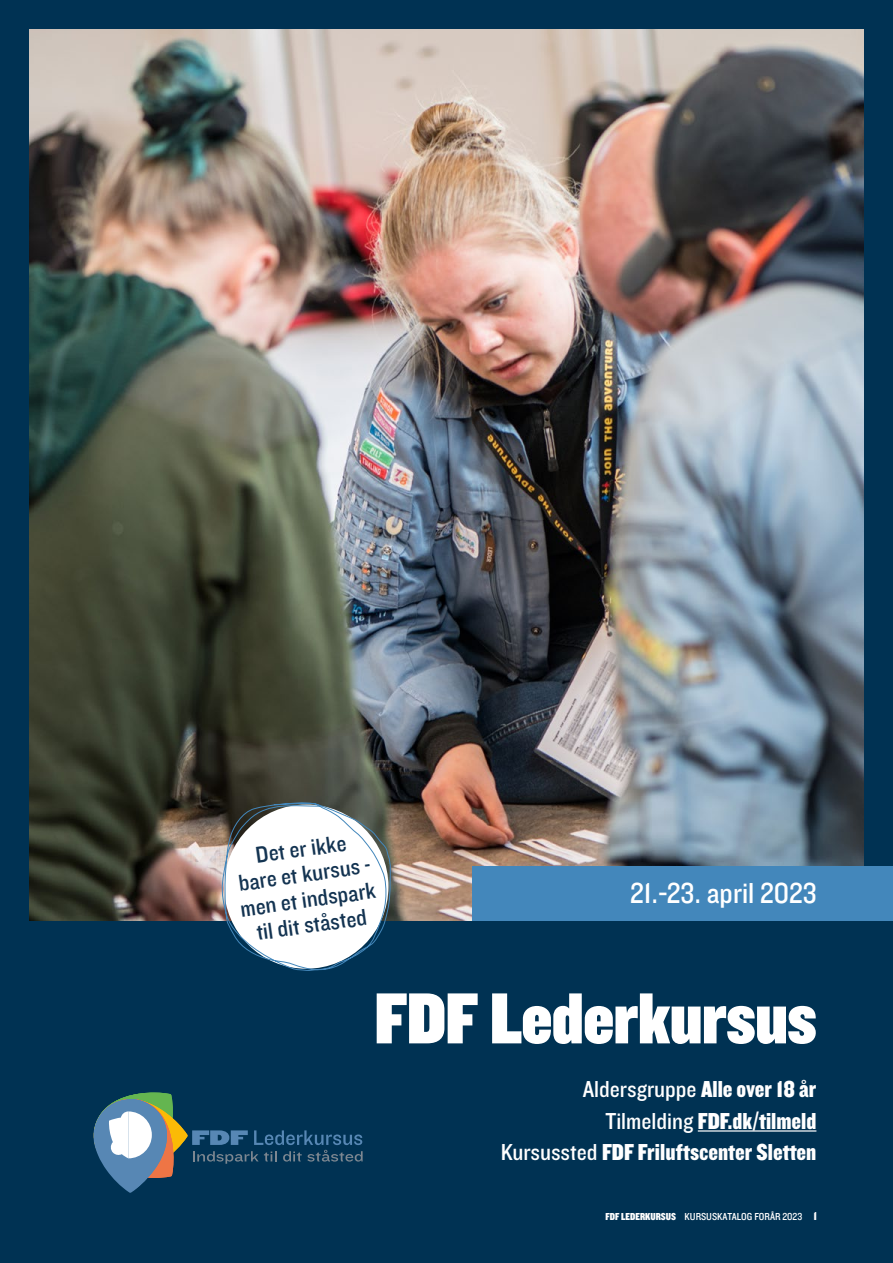
<style>
.page{position:relative;width:893px;height:1263px;background:#003253}
.page>*{position:absolute;margin:0;border:0;box-sizing:border-box;transform-origin:0 0}
.t1{font:75px "Knockout 90 Ultmt Welterwt";color:#fff}
.t2{font:30px "Knockout 30 Junior Welterwt";color:#fff}
.t3{font:24px/31.5px "Knockout 70 Full Welterwt";color:#fff;text-align:right}
.t4{font:24px/25.5px "Knockout 30 Junior Welterwt";color:#133351;text-align:center}
.t5{font:24px "Knockout 30 Junior Welterwt";color:#fff}
.t6{font:10.5px "Knockout 30 Junior Welterwt";color:#fff}
.s1{font-family:"Knockout 70 Full Welterwt"}
.s2{font-family:"Knockout 30 Junior Welterwt"}
.s3{font-family:"Knockout 70 Full Welterwt";font-size:12px}
</style>
<div class="page">
<img style="left:30px;top:30px;width:833px;height:890px">
<hr style="left:698px;top:1130px;width:118px;height:1px;background:#fff">
<div style="left:472px;top:866px;width:421px;height:54px;background:#4387bb"></div>
<svg style="left:93px;top:1092px;width:270px;height:101px"></svg>
<svg style="left:220px;top:799px;width:171px;height:172px;background:#c3cace"></svg>
<p class="t4" style="left:231px;top:845px;width:138px;rotate:-8deg">Det er ikke<br>bare et kursus – men et indspark til dit ståsted</p>
<p class="t2" style="left:630px;top:873px;width:188px">21.-23. april 2023</p>
<h1 class="t1" style="left:375px;top:967px;width:443px">FDF Lederkursus</h1>
<p class="t5" style="left:583px;top:1073px;width:235px">Aldersgruppe <span class="s1">Alle over 18 år</span></p>
<p class="t3" style="left:501px;top:1104px;width:317px"><span class="s2">Tilmelding</span> FDF.dk/tilmeld<br><span class="s2">Kursussted</span> FDF Friluftscenter Sletten</p>
<p class="t6" style="left:605px;top:1210px;width:213px"><span class="s1">FDF LEDERKURSUS</span> KURSUSKATALOG FORÅR 2023 <span class="s3">1</span></p>
</div>
